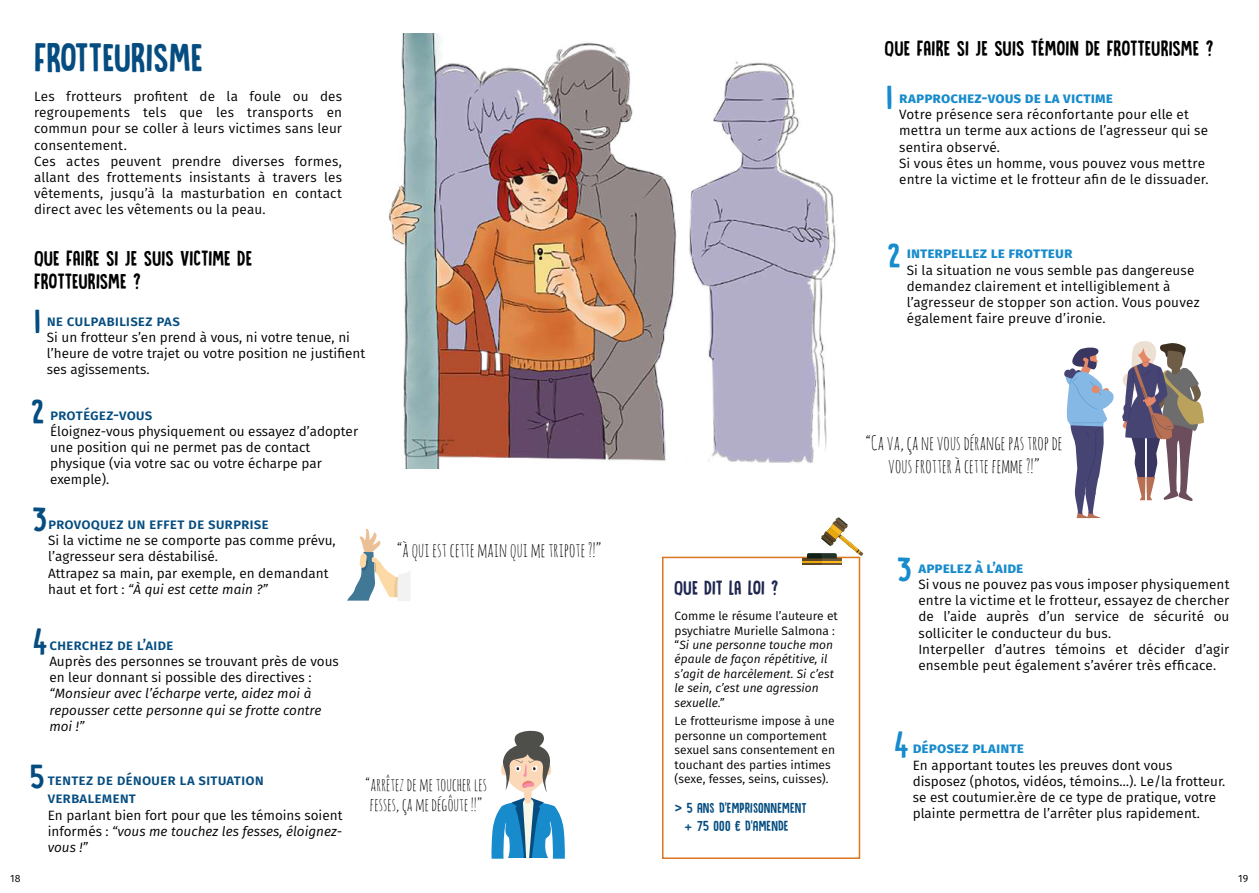
<style>
.page{position:relative;width:1259px;height:893px;background:#fff}
.page>*{position:absolute;margin:0;border:0;box-sizing:border-box;transform-origin:0 0}
.t1{font:42px "DK Canoodle";color:#054d80}
.t2{font:36px "DK Canoodle";color:#054d80}
.t3{font:36px "DK Canoodle";color:#178bcc}
.t4{font:25.5px "Hogfish DEMO";color:#054d80}
.t5{font:25.5px "Hogfish DEMO";color:#178bcc}
.t6{font:22.5px/22.5px "DK Canoodle";color:#000}
.t7{font:21px "DK Canoodle";color:#20274f}
.t8{font:19.5px/23.4px "Amatic SC";color:#000;text-align:center}
.t9{font:18px/19.5px "Amatic SC";color:#000}
.t10{font:500 15px/18px "Fira Sans";color:#054d80}
.t11{font:700 15px "Fira Sans";letter-spacing:.005em;color:#178bcc}
.t12{font:15px/18px "DK Canoodle";letter-spacing:.005em;color:#054d80}
.t13{font:13.5px/16.2px "Fira Sans";color:#000}
.t14{font:italic 13.5px/16.2px "Fira Sans";color:#000}
.t15{font:italic 12px/14.4px "Fira Sans";color:#000}
.t16{font:12px/14.4px "Fira Sans";color:#000}
.t17{font:10.5px "Fira Sans";color:#000}
.s1{font-style:italic}
.s2{font-style:normal}
.s3{font-family:"Fira Sans";font-weight:500}
.s4{font-family:"Pacifico"}
</style>
<div class="page">
<img style="left:388px;top:34px;width:448px;height:434px">
<svg style="left:491px;top:731px;width:74px;height:128px"></svg>
<svg style="left:347px;top:528px;width:63px;height:73px"></svg>
<div style="left:662px;top:557px;width:198px;height:302px;border:2px solid #dc761f"></div>
<svg style="left:1122px;top:341px;width:82px;height:160px"></svg>
<svg style="left:1064px;top:347px;width:50px;height:171px"></svg>
<svg style="left:822px;top:562px;width:19px;height:3px"></svg>
<svg style="left:802px;top:562px;width:20px;height:3px"></svg>
<svg style="left:802px;top:517px;width:61px;height:45px"></svg>
<h1 class="t1" style="left:34px;top:36px;width:170px">FROTTEURISME</h1>
<p class="t13" style="left:34px;top:88px;width:309px">Les frotteurs profitent de la foule ou des regroupements tels que les transports en commun pour se coller à leurs victimes sans leur consentement.<br>Ces actes peuvent prendre diverses formes, allant des frottements insistants à travers les vêtements, jusqu’à la masturbation en contact direct avec les vêtements ou la peau.</p>
<h3 class="t6" style="left:34px;top:248px;width:220px">QUE FAIRE SI JE SUIS VICTIME DE<br>FROTTEURISME ?</h3>
<h2 class="t2" style="left:34px;top:303px;width:8px">1</h2>
<p class="t10" style="left:47px;top:311px;width:135px">ne culpabilisez pas</p>
<p class="t13" style="left:47px;top:329px;width:320px">Si un frotteur s’en prend à vous, ni votre tenue, ni l’heure de votre trajet ou votre position ne justifient ses agissements.</p>
<p class="t10" style="left:50px;top:405px;width:104px">protégez-vous</p>
<p class="t13" style="left:50px;top:423px;width:309px">Éloignez-vous physiquement ou essayez d’adopter une position qui ne permet pas de contact physique (via votre sac ou votre écharpe par exemple).</p>
<h2 class="t2" style="left:31px;top:393px;width:15px">2</h2>
<h2 class="t2" style="left:33px;top:501px;width:16px">3</h2>
<p class="t10" style="left:48px;top:514px;width:222px">provoquez un effet de surprise</p>
<p class="t13" style="left:48px;top:532px;width:289px">Si la victime ne se comporte pas comme prévu, l’agresseur sera déstabilisé.<br>Attrapez sa main, par exemple, en demandant haut et fort : <span class="s1">“À qui est cette main ?”</span></p>
<h3 class="t4" style="left:33px;top:630px;width:15px">4</h3>
<p class="t10" style="left:49px;top:635px;width:126px">cherchez de l’aide</p>
<p class="t13" style="left:49px;top:653px;width:291px">Auprès des personnes se trouvant près de vous en leur donnant si possible des directives :</p>
<p class="t14" style="left:49px;top:685px;width:274px">“Monsieur avec l’écharpe verte, aidez moi à repousser cette personne qui se frotte contre moi !”</p>
<h3 class="t8" style="left:397px;top:538px;width:206px">“À QUI EST CETTE MAIN QUI ME TRIPOTE ?!”</h3>
<h2 class="t2" style="left:30px;top:758px;width:16px">5</h2>
<p class="t10" style="left:48px;top:770px;width:218px">tentez de dénouer la situation verbalement</p>
<p class="t13" style="left:48px;top:806px;width:296px;text-align:justify">En parlant bien fort pour que les témoins soient informés : <span class="s1">“vous me touchez les fesses, éloignez&shy;vous !”</span></p>
<h3 class="t9" style="left:365px;top:775px;width:123px">“ARRÊTEZ DE ME TOUCHER LES<br>FESSES, ÇA ME DÉGÔUTE !!”</h3>
<h3 class="t6" style="left:884px;top:37px;width:330px">QUE FAIRE SI JE SUIS TÉMOIN DE FROTTEURISME ?</h3>
<h2 class="t3" style="left:886px;top:79px;width:8px">1</h2>
<p class="t11" style="left:899px;top:85px;width:215px">rapprochez-vous de la victime</p>
<p class="t13" style="left:899px;top:106px;width:311px">Votre présence sera réconfortante pour elle et mettra un terme aux actions de l’agresseur qui se sentira observé.<br>Si vous êtes un homme, vous pouvez vous mettre entre la victime et le frotteur afin de le dissuader.</p>
<h2 class="t3" style="left:887px;top:237px;width:15px">2</h2>
<p class="t11" style="left:906px;top:240px;width:167px">interpellez le frotteur</p>
<p class="t13" style="left:906px;top:261px;width:294px">Si la situation ne vous semble pas dangereuse demandez clairement et intelligiblement à l’agresseur de stopper son action. Vous pouvez également faire preuve d’ironie.</p>
<h3 class="t8" style="left:865px;top:431px;width:199px">“CA VA, ÇA NE VOUS DÉRANGE PAS TROP DE<br>VOUS FROTTER À CETTE FEMME ?!”</h3>
<h3 class="t7" style="left:674px;top:577px;width:105px">QUE DIT LA LOI ?</h3>
<p class="t15" style="left:674px;top:609px;width:165px"><span class="s2">Comme le résume l’auteure et psychiatre Murielle Salmona : “</span>Si une personne touche mon épaule de façon répétitive, il s’agit de harcèlement. Si c’est le sein, c’est une agression sexuelle.”</p>
<p class="t16" style="left:674px;top:714px;width:162px">Le frotteurisme impose à une personne un comportement sexuel sans consentement en touchant des parties intimes (sexe, fesses, seins, cuisses).</p>
<p class="t12" style="left:683px;top:800px;width:125px;text-indent:-9px"><span class="s3">&gt;</span> 5 ANS D’EMPRISONNEMENT <span class="s4">+</span> 75 000 € D’AMENDE</p>
<h2 class="t3" style="left:897px;top:551px;width:16px">3</h2>
<p class="t11" style="left:918px;top:555px;width:107px">appelez à l’aide</p>
<p class="t13" style="left:918px;top:576px;width:312px">Si vous ne pouvez pas vous imposer physiquement entre la victime et le frotteur, essayez de chercher de l’aide auprès d’un service de sécurité ou solliciter le conducteur du bus.<br>Interpeller d’autres témoins et décider d’agir ensemble peut également s’avérer très efficace.</p>
<h3 class="t5" style="left:894px;top:734px;width:15px">4</h3>
<p class="t11" style="left:912px;top:735px;width:113px">déposez plainte</p>
<p class="t13" style="left:912px;top:756px;width:314px">En apportant toutes les preuves dont vous disposez (photos, vidéos, témoins…). Le/la frotteur. se est coutumier.ère de ce type de pratique, votre plainte permettra de l’arrêter plus rapidement.</p>
<p class="t17" style="left:10px;top:871px;width:12px">18</p>
<p class="t17" style="left:1238px;top:871px;width:12px">19</p>
</div>
